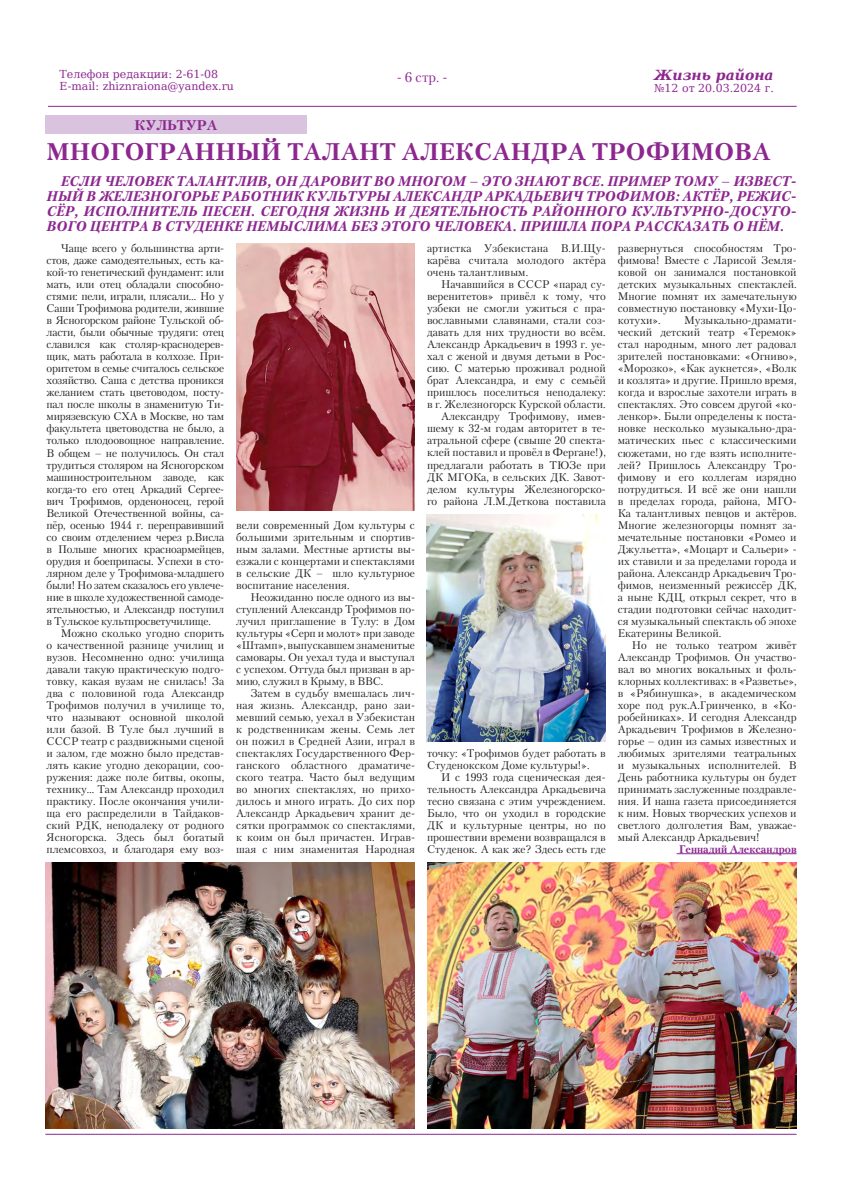
<style>
.page{position:relative;width:842px;height:1191px;background:#fff}
.page>*{position:absolute;margin:0;border:0;box-sizing:border-box;transform-origin:0 0}
.Заголовок{font:700 24px "Petersburg C";letter-spacing:.02em;color:#8c278f}
.Врезка{font:italic 700 14px/15px "Petersburg C";color:#8c278f;text-align:justify}
.t1{font:italic 700 14px "DejaVu Serif";color:#8c278f}
.t2{font:700 14px "Petersburg C";color:#8c278f}
.t3{font:14px "Petersburg C";color:#8c278f}
.Текст{font:11px/12px "Petersburg C";color:#231f20;text-align:justify}
.t4{font:11px "DejaVu Serif";color:#8c278f}
.Подпись{font:700 11px "Petersburg C";color:#8c278f}
</style>
<div class="page">
<hr style="left:48px;top:106px;width:749px;height:1px;background:#8c278f">
<hr style="left:45px;top:1133px;width:752px;height:1px;background:#8c278f">
<div style="left:45px;top:115px;width:261px;height:19px;background:#d9c3de"></div>
<img style="left:427px;top:514px;width:178px;height:227px">
<img style="left:46px;top:862px;width:368px;height:266px">
<img style="left:236px;top:244px;width:179px;height:266px">
<img style="left:427px;top:862px;width:370px;height:266px">
<hr style="left:677px;top:853px;width:120px;height:1px;background:#8c278f">
<p class="t4" style="left:60px;top:66px;width:160px">Телефон редакции: 2-61-08</p>
<p class="t4" style="left:60px;top:78px;width:176px">E-mail: zhiznraiona@yandex.ru</p>
<p class="t2" style="left:134px;top:117px;width:84px">КУЛЬТУРА</p>
<p class="t3" style="left:397px;top:68px;width:52px">- 6 стр. -</p>
<p class="t1" style="left:654px;top:64px;width:121px">Жизнь района</p>
<p class="t4" style="left:654px;top:80px;width:121px">№12 от 20.03.2024 г.</p>
<p class="Заголовок" style="left:47px;top:138px;width:725px">МНОГОГРАННЫЙ ТАЛАНТ АЛЕКСАНДРА ТРОФИМОВА</p>
<p class="Врезка" style="left:47px;top:174px;width:751px;text-indent:14px">ЕСЛИ ЧЕЛОВЕК ТАЛАНТЛИВ, ОН ДАРОВИТ ВО МНОГОМ – ЭТО ЗНАЮТ ВСЕ. ПРИМЕР ТОМУ – ИЗВЕСТ-НЫЙ В ЖЕЛЕЗНОГОРЬЕ РАБОТНИК КУЛЬТУРЫ АЛЕКСАНДР АРКАДЬЕВИЧ ТРОФИМОВ: АКТЁР, РЕЖИС-СЁР, ИСПОЛНИТЕЛЬ ПЕСЕН. СЕГОДНЯ ЖИЗНЬ И ДЕЯТЕЛЬНОСТЬ РАЙОННОГО КУЛЬТУРНО-ДОСУГО-ВОГО ЦЕНТРА В СТУДЕНКЕ НЕМЫСЛИМА БЕЗ ЭТОГО ЧЕЛОВЕКА. ПРИШЛА ПОРА РАССКАЗАТЬ О НЁМ.</p>
<p class="Текст" style="left:47px;top:242px;width:179px;text-indent:14px">Чаще всего у большинства арти&shy;стов, даже самодеятельных, есть ка&shy;кой-то генетический фундамент: или мать, или отец обладали способно&shy;стями: пели, играли, плясали… Но у Саши Трофимова родители, жившие в Ясногорском районе Тульской об&shy;ласти, были обычные трудяги: отец славился как столяр-краснодерев&shy;щик, мать работала в колхозе. При&shy;оритетом в семье считалось сельское хозяйство. Саша с детства проникся желанием стать цветоводом, посту&shy;пал после школы в знаменитую Ти&shy;мирязевскую СХА в Москве, но там факультета цветоводства не было, а только плодоовощное направление.<br>В общем – не получилось. Он стал трудиться столяром на Ясногорском машиностроительном заводе, как когда-то его отец Аркадий Сергее&shy;вич Трофимов, орденоносец, герой Великой Отечественной войны, са&shy;пёр, осенью 1944 г. переправивший со своим отделением через р.Висла в Польше многих красноармейцев, орудия и боеприпасы. Успехи в сто&shy;лярном деле у Трофимова-младшего были! Но затем сказалось его увлече&shy;ние в школе художественной самоде&shy;ятельностью, и Александр поступил в Тульское культпросветучилище.</p>
<p class="Текст" style="left:47px;top:626px;width:179px;text-indent:14px">Можно сколько угодно спорить о качественной разнице училищ и вузов. Несомненно одно: училища давали такую практическую подго&shy;товку, какая вузам не снилась! За два с половиной года Александр Трофимов получил в училище то, что называют основной школой или базой. В Туле был лучший в СССР театр с раздвижными сценой и залом, где можно было представ&shy;лять какие угодно декорации, соо&shy;ружения: даже поле битвы, окопы, технику… Там Александр проходил практику. После окончания учили&shy;ща его распределили в Тайдаков&shy;ский РДК, неподалеку от родного Ясногорска. Здесь был богатый племсовхоз, и благодаря ему воз-</p>
<p class="Текст" style="left:236px;top:519px;width:180px">вели современный Дом культуры с большими зрительным и спортив&shy;ным залами. Местные артисты вы&shy;езжали с концертами и спектаклями в сельские ДК – шло культурное воспитание населения.</p>
<p class="Текст" style="left:236px;top:591px;width:180px;text-indent:14px">Неожиданно после одного из вы&shy;ступлений Александр Трофимов по&shy;лучил приглашение в Тулу: в Дом культуры «Серп и молот» при заводе «Штамп», выпускавшем знаменитые самовары. Он уехал туда и выступал с успехом. Оттуда был призван в ар&shy;мию, служил в Крыму, в ВВС.</p>
<p class="Текст" style="left:236px;top:687px;width:180px;text-indent:14px">Затем в судьбу вмешалась лич&shy;ная жизнь. Александр, рано заи&shy;мевший семью, уехал в Узбекистан к родственникам жены. Семь лет он пожил в Средней Азии, играл в спектаклях Государственного Фер&shy;ганского областного драматиче&shy;ского театра. Часто был ведущим во многих спектаклях, но прихо&shy;дилось и много играть. До сих пор Александр Аркадьевич хранит де&shy;сятки программок со спектаклями, к коим он был причастен. Играв&shy;шая с ним знаменитая Народная</p>
<p class="Текст" style="left:427px;top:242px;width:180px">артистка Узбекистана В.И.Щу&shy;карёва считала молодого актёра очень талантливым.</p>
<p class="Текст" style="left:427px;top:278px;width:180px;text-indent:14px">Начавшийся в СССР «парад су&shy;веренитетов» привёл к тому, что узбеки не смогли ужиться с пра&shy;вославными славянами, стали соз&shy;давать для них трудности во всём.<br>Александр Аркадьевич в 1993 г. уе&shy;хал с женой и двумя детьми в Рос&shy;сию. С матерью проживал родной брат Александра, и ему с семьёй пришлось поселиться неподалеку: в г. Железногорск Курской области.</p>
<p class="Текст" style="left:427px;top:410px;width:180px;text-indent:14px">Александру Трофимову, имев&shy;шему к 32-м годам авторитет в те&shy;атральной сфере (свыше 20 спекта&shy;клей поставил и провёл в Фергане!), предлагали работать в ТЮЗе при ДК МГОКа, в сельских ДК. Завот&shy;делом культуры Железногорско&shy;го района Л.М.Деткова поставила</p>
<p class="Текст" style="left:427px;top:746px;width:180px">точку: «Трофимов будет работать в<br>Студенокском Доме культуры!».</p>
<p class="Текст" style="left:427px;top:770px;width:180px;text-indent:14px">И с 1993 года сценическая дея&shy;тельность Александра Аркадьевича тесно связана с этим учреждением.<br>Было, что он уходил в городские ДК и культурные центры, но по прошествии времени возвращался в Студенок. А как же? Здесь есть где</p>
<p class="Текст" style="left:618px;top:242px;width:180px">развернуться способностям Тро&shy;фимова! Вместе с Ларисой Земля&shy;ковой он занимался постановкой детских музыкальных спектаклей.<br>Многие помнят их замечательную совместную постановку «Мухи-Цо&shy;котухи».</p>
<p class="Текст" style="left:618px;top:314px;width:180px;text-indent:66px">Музыкально-драмати&shy;ческий детский театр «Теремок» стал народным, много лет радовал зрителей постановками: «Огниво», «Морозко», «Как аукнется», «Волк и козлята» и другие. Пришло время, когда и взрослые захотели играть в спектаклях. Это совсем другой «ко&shy;ленкор». Были определены к поста&shy;новке несколько музыкально-дра&shy;матических пьес с классическими сюжетами, но где взять исполните&shy;лей? Пришлось Александру Тро&shy;фимову и его коллегам изрядно потрудиться. И всё же они нашли в пределах города, района, МГО-Ка талантливых певцов и актёров.<br>Многие железногорцы помнят за&shy;мечательные постановки «Ромео и Джульетта», «Моцарт и Сальери» - их ставили и за пределами города и района. Александр Аркадьевич Тро&shy;фимов, неизменный режиссёр ДК, а ныне КДЦ, открыл секрет, что в стадии подготовки сейчас находит&shy;ся музыкальный спектакль об эпохе Екатерины Великой.</p>
<p class="Текст" style="left:618px;top:638px;width:180px;text-indent:14px">Но не только театром живёт Александр Трофимов. Он участво&shy;вал во многих вокальных и фоль&shy;клорных коллективах: в «Разветье», в «Рябинушка», в академическом хоре под рук.А.Гринченко, в «Ко&shy;робейниках». И сегодня Александр Аркадьевич Трофимов в Железно&shy;горье – один из самых известных и любимых зрителями театральных и музыкальных исполнителей. В День работника культуры он будет принимать заслуженные поздравле&shy;ния. И наша газета присоединяется к ним. Новых творческих успехов и светлого долголетия Вам, уважае&shy;мый Александр Аркадьевич!</p>
<p class="Подпись" style="left:679px;top:842px;width:119px">Геннадий Александров</p>
</div>
